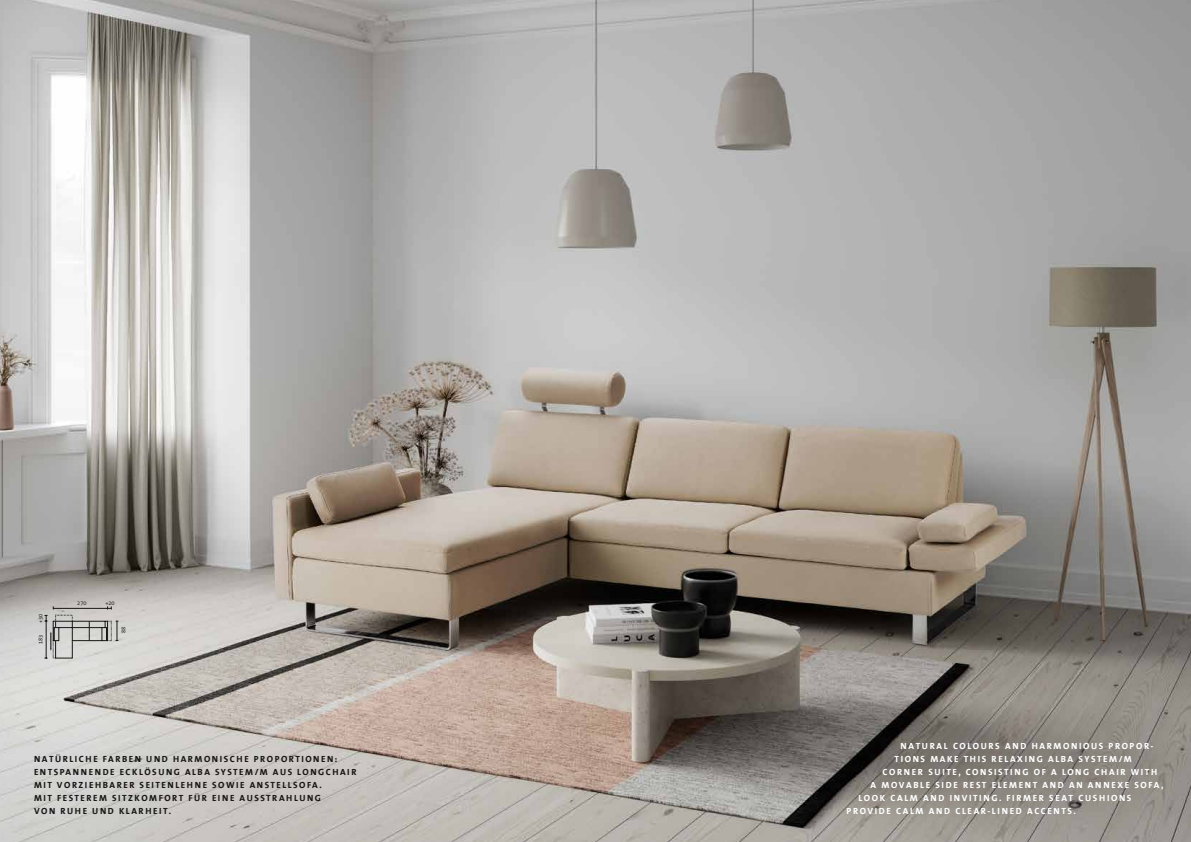
<style>
.page{position:relative;width:1191px;height:842px;background:#fff}
.page>*{position:absolute;margin:0;border:0;box-sizing:border-box;transform-origin:0 0}
.t1{font:700 9px "The Sans Office";letter-spacing:.18em;color:#fff}
.t2{font:700 9px/13px "The Sans Office";letter-spacing:.17em;color:#181716}
.t3{font:5.7px "The Sans Office";color:#181716}
</style>
<div class="page">
<img style="left:0;top:0;width:1191px;height:842px">
<svg style="left:116px;top:621px;width:2px;height:20px"></svg>
<hr style="left:53px;top:608px;width:58px;height:1px;background:#181716">
<svg style="left:45px;top:615px;width:63px;height:44px;background:#b9b9b6"></svg>
<p class="t3" style="left:38px;top:623px;width:11px;rotate:-90deg">+30</p>
<p class="t3" style="left:38px;top:644px;width:11px;rotate:-90deg">183</p>
<p class="t3" style="left:77px;top:600px;width:11px">270</p>
<p class="t3" style="left:105px;top:600px;width:11px">+20</p>
<p class="t3" style="left:121px;top:633px;width:8px;rotate:-90deg">88</p>
<p class="t2" style="left:34px;top:753px;width:324px">NATÜRLICHE FARBEN UND HARMONISCHE PROPORTIONEN:<br>ENTSPANNENDE ECKLÖSUNG ALBA SYSTEM/M AUS LONGCHAIR MIT VORZIEHBARER SEITENLEHNE SOWIE ANSTELLSOFA.<br>MIT FESTEREM SITZKOMFORT FÜR EINE AUSSTRAHLUNG<br>VON RUHE UND KLARHEIT.</p>
<p class="t1" style="left:900px;top:741px;width:254px">NATURAL COLOURS AND HARMONIOUS PROPOR-</p>
<p class="t1" style="left:894px;top:754px;width:239px">TIONS MAKE THIS RELAXING ALBA SYSTEM/M</p>
<p class="t1" style="left:882px;top:767px;width:276px">CORNER SUITE, CONSISTING OF A LONG CHAIR WITH</p>
<p class="t1" style="left:870px;top:780px;width:294px">A MOVABLE SIDE REST ELEMENT AND AN ANNEXE SOFA,</p>
<p class="t1" style="left:858px;top:793px;width:274px">LOOK CALM AND INVITING. FIRMER SEAT CUSHIONS</p>
<p class="t1" style="left:846px;top:806px;width:231px">PROVIDE CALM AND CLEAR-LINED ACCENTS.</p>
</div>
